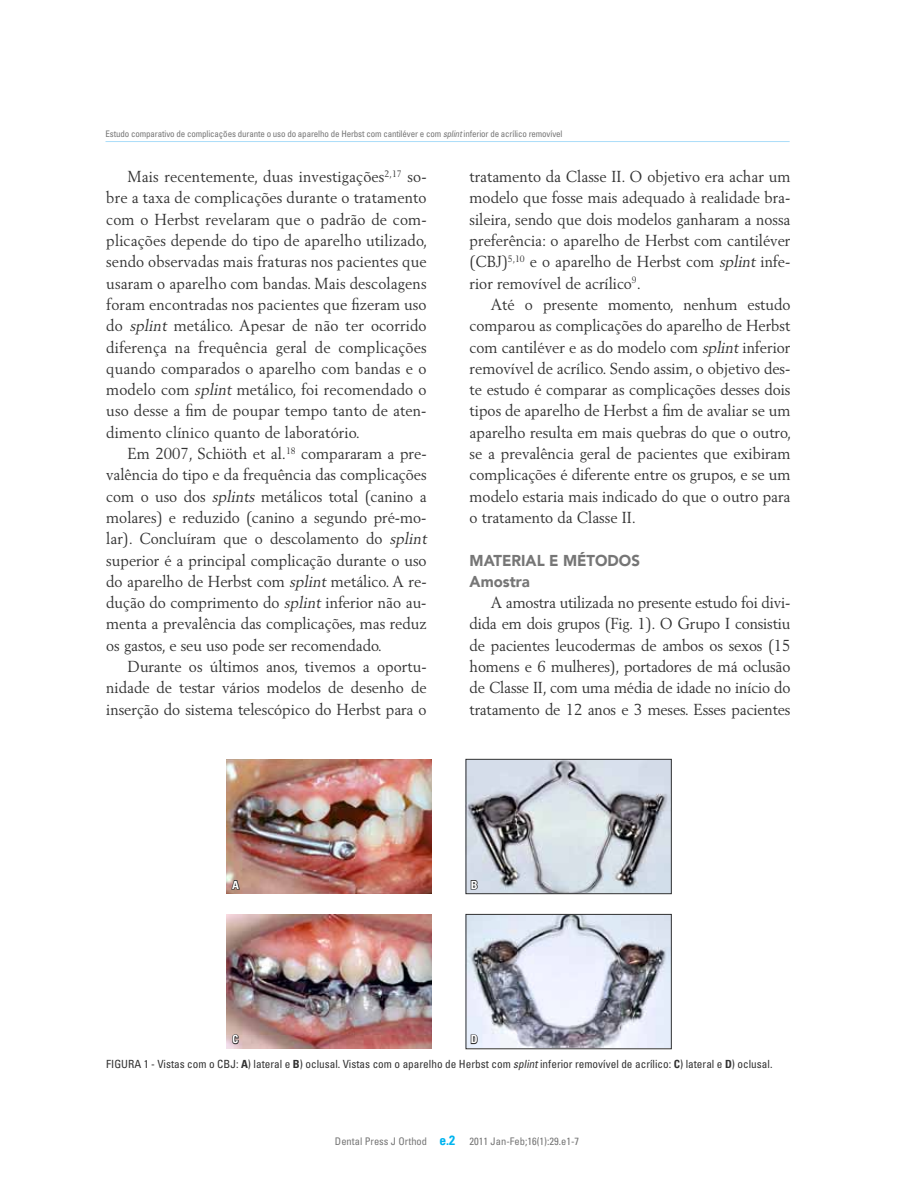
<style>
.page{position:relative;width:918px;height:1188px;background:#fff}
.page>*{position:absolute;margin:0;border:0;box-sizing:border-box;transform-origin:0 0}
.t1{font:15.75px/21.3px "Berling";color:#323232;text-align:justify;scale:.95 1}
.t2{font:900 15.75px/21.3px "Avenir LT";color:#767676;scale:.95 1}
.t3{font:700 condensed 13.5px "Univers";color:#00b4ef}
.t4{font:condensed 11.25px "Univers";color:#323232}
.t5{font:700 condensed 11.25px "Univers";color:#fff}
.t6{font:condensed 10.5px "Univers";color:#767676}
.t7{font:condensed 9px "Univers";letter-spacing:-.015em;color:#767676}
.s1{font-style:italic}
.s2{font-weight:700}
</style>
<div class="page">
<img style="left:227px;top:759px;width:205px;height:135px">
<img style="left:227px;top:915px;width:205px;height:134px">
<img style="left:468px;top:761px;width:202px;height:131px">
<div style="left:466px;top:759px;width:206px;height:135px;border:1px solid #323232"></div>
<img style="left:468px;top:916px;width:202px;height:131px">
<div style="left:466px;top:914px;width:206px;height:135px;border:1px solid #323232"></div>
<hr style="left:106px;top:141px;width:684px;height:1px;background:#aaddf9">
<svg style="left:230px;top:868px;width:11px;height:23px"></svg>
<svg style="left:231px;top:1033px;width:9px;height:12px"></svg>
<svg style="left:470px;top:879px;width:9px;height:11px"></svg>
<svg style="left:470px;top:1033px;width:9px;height:12px"></svg>
<p class="t7" style="left:106px;top:128px;width:459px">Estudo comparativo de complicações durante o uso do aparelho de Herbst com cantiléver e com <span class="s1">splint</span>inferior de acrílico removível</p>
<p class="t1" style="left:106px;top:166px;width:339px;text-indent:21px">Mais recentemente, duas investigações<sup>2,17</sup> so&shy;bre a taxa de complicações durante o tratamento com o Herbst revelaram que o padrão de com&shy;plicações depende do tipo de aparelho utilizado, sendo observadas mais fraturas nos pacientes que usaram o aparelho com bandas. Mais descolagens foram encontradas nos pacientes que fizeram uso do <span class="s1">splint</span> metálico. Apesar de não ter ocorrido diferença na frequência geral de complicações quando comparados o aparelho com bandas e o modelo com <span class="s1">splint</span> metálico, foi recomendado o uso desse a fim de poupar tempo tanto de aten&shy;dimento clínico quanto de laboratório.</p>
<p class="t1" style="left:106px;top:443px;width:342px;text-align:left;text-indent:21px">Em 2007, Schiöth et al.<sup>18</sup> compararam a pre&shy;valência do tipo e da frequência das complicações com o uso dos <span class="s1">splints</span> metálicos total (canino a molares) e reduzido (canino a segundo pré-mo&shy;lar). Concluíram que o descolamento do <span class="s1">splint </span>superior é a principal complicação durante o uso do aparelho de Herbst com <span class="s1">splint</span> metálico. A re&shy;dução do comprimento do <span class="s1">splint</span> inferior não au&shy;menta a prevalência das complicações, mas reduz os gastos, e seu uso pode ser recomendado.</p>
<p class="t1" style="left:106px;top:656px;width:339px;text-indent:21px">Durante os últimos anos, tivemos a oportu&shy;nidade de testar vários modelos de desenho de inserção do sistema telescópico do Herbst para o</p>
<p class="t1" style="left:470px;top:166px;width:339px">tratamento da Classe II. O objetivo era achar um modelo que fosse mais adequado à realidade bra&shy;sileira, sendo que dois modelos ganharam a nossa preferência: o aparelho de Herbst com cantiléver (CBJ)<sup>5,10</sup> e o aparelho de Herbst com <span class="s1">splint</span> infe&shy;rior removível de acrílico<sup>9</sup>.</p>
<p class="t1" style="left:470px;top:294px;width:340px;text-indent:21px">Até o presente momento, nenhum estudo comparou as complicações do aparelho de Herbst com cantiléver e as do modelo com <span class="s1">splint</span>inferior removível de acrílico. Sendo assim, o objetivo des&shy;te estudo é comparar as complicações desses dois tipos de aparelho de Herbst a fim de avaliar se um aparelho resulta em mais quebras do que o outro, se a prevalência geral de pacientes que exibiram complicações é diferente entre os grupos, e se um modelo estaria mais indicado do que o outro para o tratamento da Classe II.</p>
<p class="t2" style="left:470px;top:549px;width:181px">MATERIAL E MÉTODOS<br>Amostra</p>
<p class="t1" style="left:470px;top:592px;width:339px;text-indent:21px">A amostra utilizada no presente estudo foi divi&shy;dida em dois grupos (Fig. 1). O Grupo I consistiu de pacientes leucodermas de ambos os sexos (15 homens e 6 mulheres), portadores de má oclusão de Classe II, com uma média de idade no início do tratamento de 12 anos e 3 meses. Esses pacientes</p>
<p class="t5" style="left:232px;top:878px;width:8px">A</p>
<p class="t5" style="left:232px;top:1032px;width:8px">C</p>
<p class="t5" style="left:471px;top:878px;width:8px">B</p>
<p class="t5" style="left:471px;top:1032px;width:8px">D</p>
<p class="t4" style="left:106px;top:1057px;width:668px">Figura 1 - Vistas com o CBJ: <span class="s2">A</span>) lateral e <span class="s2">B</span>) oclusal. Vistas com o aparelho de Herbst com <span class="s1">splint</span>inferior removível de acrílico: <span class="s2">C</span>) lateral e <span class="s2">D</span>) oclusal.</p>
<p class="t3" style="left:440px;top:1132px;width:17px">e.2</p>
<p class="t6" style="left:335px;top:1134px;width:94px">Dental Press J Orthod</p>
<p class="t6" style="left:470px;top:1134px;width:111px">2011 Jan-Feb;16(1):29.e1-7</p>
</div>
